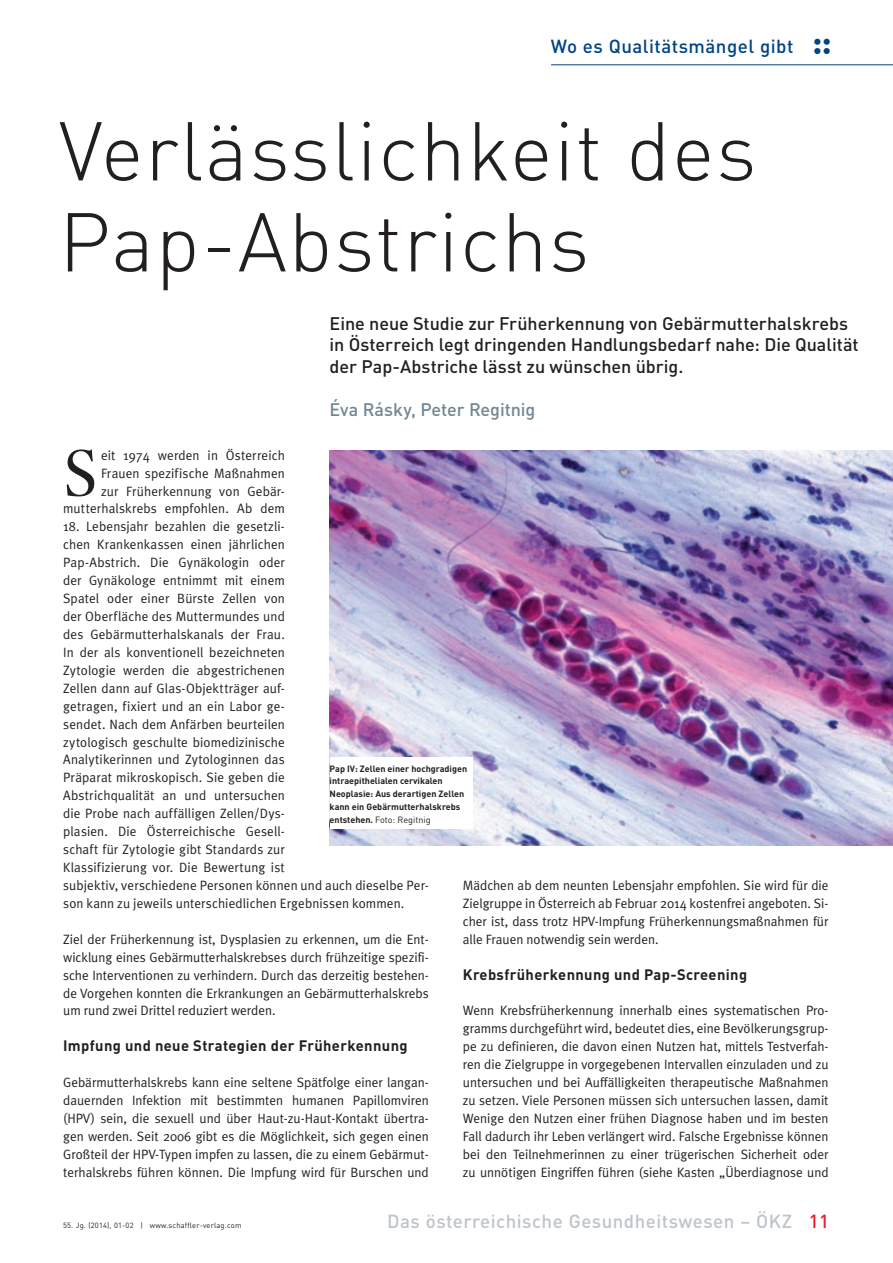
<style>
.page{position:relative;width:893px;height:1263px;background:#fff}
.page>*{position:absolute;margin:0;border:0;box-sizing:border-box;transform-origin:0 0}
.t1{font:81.9px/90.9px "DIN Light Alternate";letter-spacing:.02em;color:#231f20}
.t2{font:63.75px "Janson Text LT Std";color:#231f20}
.t3{font:500 18.75px "DIN";letter-spacing:.025em;color:#bec4ca}
.t4{font:500 18.75px "DIN";letter-spacing:.025em;color:#014387}
.t5{font:500 18px/21.6px "DIN";letter-spacing:-.005em;color:#231f20}
.t6{font:500 18px "DIN";letter-spacing:-.005em;color:#728793}
.t7{font:700 15px "DIN";letter-spacing:.025em;color:#231f20}
.t8{font:13.5px/17.9px "Meta Plus Normal";letter-spacing:.005em;color:#231f20;text-align:justify}
.t9{font:700 9px/12.8px "DIN";color:#231f20}
.t10{font:7.5px "DIN";letter-spacing:.025em;color:#231f20}
.s1{font-family:"DIN Bold Alternate";font-weight:400;font-size:35.1px}
.s2{font-weight:400}
.s3{color:#ee1d23}
</style>
<div class="page">
<img style="left:330px;top:451px;width:563px;height:394px">
<div style="left:330px;top:757px;width:142px;height:72px;background:#fff"></div>
<hr style="left:551px;top:64px;width:342px;height:1px;background:#014387">
<h3 class="t4" style="left:551px;top:35px;width:282px">Wo es Qualitätsmängel gibt <span class="s1">::</span></h3>
<h1 class="t1" style="left:59px;top:105px;width:699px">Verlässlichkeit des<br>Pap-Abstrichs</h1>
<h3 class="t5" style="left:330px;top:312px;width:530px">Eine neue Studie zur Früherkennung von Gebärmutterhalskrebs in Österreich legt dringenden Handlungsbedarf nahe: Die Qualität der Pap-Abstriche lässt zu wünschen übrig.</h3>
<h3 class="t6" style="left:330px;top:398px;width:207px">Éva Rásky, Peter Regitnig</h3>
<p class="t8" style="left:63px;top:446px;width:223px;text-align:right">eit 1974 werden in Österreich<br>Frauen spezifische Maßnahmen<br>zur Früherkennung von Gebär&shy;mutterhalskrebs empfohlen. Ab dem</p>
<p class="t8" style="left:63px;top:518px;width:367px;text-align:left">18. Lebensjahr bezahlen die gesetzli-<br>chen Krankenkassen einen jährlichen<br>Pap-Abstrich. Die Gynäkologin oder<br>der Gynäkologe entnimmt mit einem<br>Spatel oder einer Bürste Zellen von<br>der Oberfläche des Muttermundes und<br>des Gebärmutterhalskanals der Frau.<br>In der als konventionell bezeichneten<br>Zytologie werden die abgestrichenen<br>Zellen dann auf Glas-Objektträger auf-<br>getragen, fixiert und an ein Labor ge-<br>sendet. Nach dem Anfärben beurteilen<br>zytologisch geschulte biomedizinische<br>Analytikerinnen und Zytologinnen das<br>Präparat mikroskopisch. Sie geben die<br>Abstrichqualität an und untersuchen<br>die Probe nach auffälligen Zellen/Dys-<br>plasien. Die Österreichische Gesell-<br>schaft für Zytologie gibt Standards zur<br>Klassifizierung vor. Die Bewertung ist<br>subjektiv, verschiedene Personen können und auch dieselbe Per&shy;son kann zu jeweils unterschiedlichen Ergebnissen kommen.</p>
<p class="t8" style="left:63px;top:930px;width:367px">Ziel der Früherkennung ist, Dysplasien zu erkennen, um die Ent&shy;wicklung eines Gebärmutterhalskrebses durch frühzeitige spezifi&shy;sche Interventionen zu verhindern. Durch das derzeitig bestehen&shy;de Vorgehen konnten die Erkrankungen an Gebärmutterhalskrebs um rund zwei Drittel reduziert werden.</p>
<p class="t7" style="left:63px;top:1036px;width:346px">Impfung und neue Strategien der Früherkennung</p>
<p class="t8" style="left:63px;top:1073px;width:367px">Gebärmutterhalskrebs kann eine seltene Spätfolge einer langan&shy;dauernden Infektion mit bestimmten humanen Papillomviren (HPV) sein, die sexuell und über Haut-zu-Haut-Kontakt übertra&shy;gen werden. Seit 2006 gibt es die Möglichkeit, sich gegen einen Großteil der HPV-Typen impfen zu lassen, die zu einem Gebärmut&shy;terhalskrebs führen können. Die Impfung wird für Burschen und</p>
<h2 class="t2" style="left:63px;top:433px;width:36px">S</h2>
<p class="t9" style="left:330px;top:761px;width:139px">Pap IV: Zellen einer hochgradigen intraepithelialen cervikalen<br>Neoplasie: Aus derartigen Zellen kann ein Gebärmutterhalskrebs entstehen. <span class="s2">Foto: Regitnig</span></p>
<p class="t8" style="left:463px;top:876px;width:367px">Mädchen ab dem neunten Lebensjahr empfohlen. Sie wird für die Zielgruppe in Österreich ab Februar 2014 kostenfrei angeboten. Si&shy;cher ist, dass trotz HPV-Impfung Früherkennungsmaßnahmen für alle Frauen notwendig sein werden.</p>
<p class="t7" style="left:463px;top:964px;width:286px">Krebsfrüherkennung und Pap-Screening</p>
<p class="t8" style="left:463px;top:1001px;width:367px">Wenn Krebsfrüherkennung innerhalb eines systematischen Pro&shy;gramms durchgeführt wird, bedeutet dies, eine Bevölkerungsgrup&shy;pe zu definieren, die davon einen Nutzen hat, mittels Testverfah&shy;ren die Zielgruppe in vorgegebenen Intervallen einzuladen und zu untersuchen und bei Auffälligkeiten therapeutische Maßnahmen zu setzen. Viele Personen müssen sich untersuchen lassen, damit Wenige den Nutzen einer frühen Diagnose haben und im besten Fall dadurch ihr Leben verlängert wird. Falsche Ergebnisse können bei den Teilnehmerinnen zu einer trügerischen Sicherheit oder zu unnötigen Eingriffen führen (siehe Kasten „Überdiagnose und</p>
<p class="t10" style="left:63px;top:1220px;width:180px">55. Jg. (2014), 01-02 | www.schaffler-verlag.com</p>
<h3 class="t3" style="left:387px;top:1209px;width:443px">Das österreichische Gesundheitswesen – ÖKZ <span class="s3">11</span></h3>
</div>
